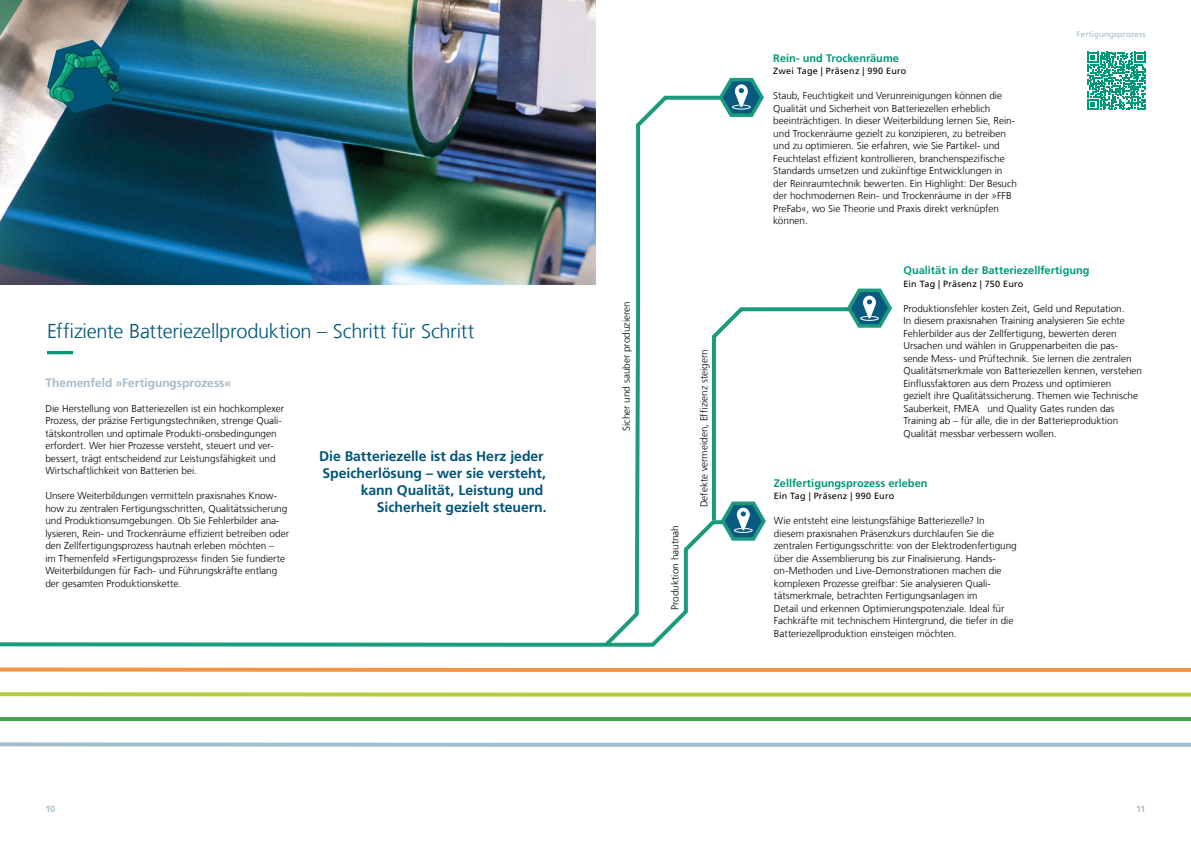
<style>
.page{position:relative;width:1191px;height:842px;background:#fff}
.page>*{position:absolute;margin:0;border:0;box-sizing:border-box;transform-origin:0 0}
.Ueberschrift_20_24_blue_gruen_Linie_unte{font:300 20px "Frutiger LT Com";letter-spacing:-.015em;color:#005478}
.Zitat_28_34_steel_blue{font:700 14px/17px "Frutiger LT Com";letter-spacing:-.005em;color:#005478;text-align:right}
.Zwischenueberschrift_10_12_5_grey_bold{font:700 12px "Frutiger LT Com";letter-spacing:-.005em;color:#a5bcca}
.Zwischenueberschrift_10_12_5_gruen_bold{font:700 11px "Frutiger LT Com";color:#009879}
.Fliesstext_9_12_5_schwarz{font:300 10px/12.5px "Frutiger LT Com";color:#000}
.Master_Absatzformat{font:300 10px "Frutiger LT Com";color:#000}
.Introtext_9_12_5_schwarz{font:9px "Frutiger LT Com";letter-spacing:.03em;color:#000}
.Pagina{font:700 9px "Frutiger LT Com";color:#a5bcca}
.Kolumne{font:8px "Frutiger LT Com";letter-spacing:.015em;color:#a5bcca}
</style>
<div class="page">
<img style="left:0;top:0;width:595px;height:285px">
<svg style="left:47px;top:351px;width:26px;height:3px"></svg>
<svg style="left:0;top:742px;width:1191px;height:5px;background:#b6c9d4"></svg>
<hr style="left:0;top:717px;width:1191px;height:4px;background:#44a24b">
<svg style="left:0;top:692px;width:1191px;height:5px;background:#c2d665"></svg>
<svg style="left:0;top:667px;width:1191px;height:5px;background:#f5a968"></svg>
<svg style="left:43px;top:36px;width:79px;height:85px;background:#637b84"></svg>
<svg style="left:0;top:642px;width:600px;height:5px;background:#47af95"></svg>
<img style="left:46px;top:45px;width:78px;height:59px">
<svg style="left:600px;top:95px;width:117px;height:552px"></svg>
<svg style="left:717px;top:77px;width:47px;height:40px"></svg>
<svg style="left:710px;top:286px;width:182px;height:256px"></svg>
<svg style="left:1087px;top:52px;width:58px;height:58px"></svg>
<p class="Zwischenueberschrift_10_12_5_gruen_bold" style="left:773px;top:51px;width:127px">Rein- und Trockenräume</p>
<p class="Introtext_9_12_5_schwarz" style="left:773px;top:66px;width:135px">Zwei Tage | Präsenz | 990 Euro</p>
<p class="Fliesstext_9_12_5_schwarz" style="left:773px;top:90px;width:245px">Staub, Feuchtigkeit und Verunreinigungen können die Qualität und Sicherheit von Batteriezellen erheblich beeinträchtigen. In dieser Weiterbildung lernen Sie, Rein&shy;und Trockenräume gezielt zu konzipieren, zu betreiben und zu optimieren. Sie erfahren, wie Sie Partikel- und Feuchtelast effizient kontrollieren, branchenspezifische Standards umsetzen und zukünftige Entwicklungen in der Reinraumtechnik bewerten. Ein Highlight: Der Besuch der hochmodernen Rein- und Trockenräume in der »FFB PreFab«, wo Sie Theorie und Praxis direkt verknüpfen können.</p>
<p class="Kolumne" style="left:1076px;top:29px;width:70px">Fertigungsprozess</p>
<p class="Ueberschrift_20_24_blue_gruen_Linie_unte" style="left:47px;top:319px;width:429px">Effiziente Batteriezellproduktion – Schritt für Schritt</p>
<p class="Zwischenueberschrift_10_12_5_grey_bold" style="left:45px;top:376px;width:187px">Themenfeld »Fertigungsprozess«</p>
<p class="Fliesstext_9_12_5_schwarz" style="left:45px;top:402px;width:240px">Die Herstellung von Batteriezellen ist ein hochkomplexer Prozess, der präzise Fertigungstechniken, strenge Quali&shy;tätskontrollen und optimale Produkti-onsbedingungen erfordert. Wer hier Prozesse versteht, steuert und ver&shy;bessert, trägt entscheidend zur Leistungsfähigkeit und Wirtschaftlichkeit von Batterien bei.</p>
<p class="Fliesstext_9_12_5_schwarz" style="left:45px;top:490px;width:245px">Unsere Weiterbildungen vermitteln praxisnahes Know&shy;how zu zentralen Fertigungsschritten, Qualitätssicherung und Produktionsumgebungen. Ob Sie Fehlerbilder ana&shy;lysieren, Rein- und Trockenräume effizient betreiben oder den Zellfertigungsprozess hautnah erleben möchten –<br>im Themenfeld »Fertigungsprozess« finden Sie fundierte Weiterbildungen für Fach- und Führungskräfte entlang der gesamten Produktionskette.</p>
<p class="Zitat_28_34_steel_blue" style="left:319px;top:447px;width:229px">Die Batteriezelle ist das Herz jeder<br>Speicherlösung – wer sie versteht, kann Qualität, Leistung und<br>Sicherheit gezielt steuern.</p>
<p class="Master_Absatzformat" style="left:620px;top:431px;width:131px;rotate:-90deg">Sicher und sauber produzieren</p>
<p class="Master_Absatzformat" style="left:669px;top:610px;width:86px;rotate:-90deg">Produktion hautnah</p>
<p class="Master_Absatzformat" style="left:698px;top:507px;width:159px;rotate:-90deg">Defekte vermeiden, Effizienz steigern</p>
<p class="Zwischenueberschrift_10_12_5_gruen_bold" style="left:903px;top:264px;width:188px">Qualität in der Batteriezellfertigung</p>
<p class="Introtext_9_12_5_schwarz" style="left:903px;top:278px;width:121px">Ein Tag | Präsenz | 750 Euro</p>
<p class="Fliesstext_9_12_5_schwarz" style="left:903px;top:302px;width:240px">Produktionsfehler kosten Zeit, Geld und Reputation.<br>In diesem praxisnahen Training analysieren Sie echte Fehlerbilder aus der Zellfertigung, bewerten deren Ursachen und wählen in Gruppenarbeiten die pas&shy;sende Mess- und Prüftechnik. Sie lernen die zentralen Qualitätsmerkmale von Batteriezellen kennen, verstehen Einflussfaktoren aus dem Prozess und optimieren<br>gezielt ihre Qualitätssicherung. Themen wie Technische Sauberkeit, FMEA und Quality Gates runden das Training ab – für alle, die in der Batterieproduktion Qualität messbar verbessern wollen.</p>
<p class="Zwischenueberschrift_10_12_5_gruen_bold" style="left:774px;top:476px;width:155px">Zellfertigungsprozess erleben</p>
<p class="Introtext_9_12_5_schwarz" style="left:774px;top:491px;width:122px">Ein Tag | Präsenz | 990 Euro</p>
<p class="Fliesstext_9_12_5_schwarz" style="left:774px;top:515px;width:244px">Wie entsteht eine leistungsfähige Batteriezelle? In diesem praxisnahen Präsenzkurs durchlaufen Sie die zentralen Fertigungsschritte: von der Elektrodenfertigung über die Assemblierung bis zur Finalisierung. Hands&shy;on-Methoden und Live-Demonstrationen machen die komplexen Prozesse greifbar: Sie analysieren Quali&shy;tätsmerkmale, betrachten Fertigungsanlagen im<br>Detail und erkennen Optimierungspotenziale. Ideal für Fachkräfte mit technischem Hintergrund, die tiefer in die Batteriezellproduktion einsteigen möchten.</p>
<p class="Pagina" style="left:45px;top:803px;width:11px">10</p>
<p class="Pagina" style="left:1136px;top:803px;width:11px">11</p>
</div>
